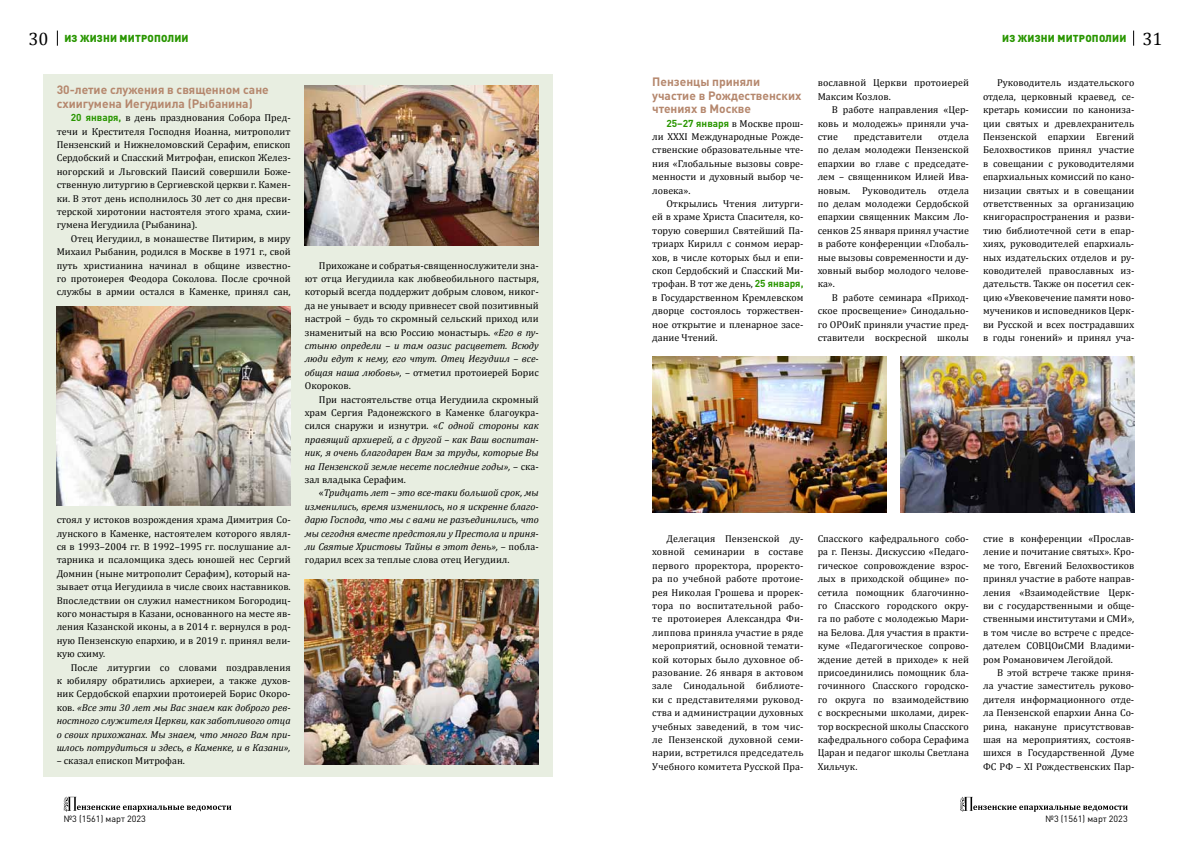
<style>
.page{position:relative;width:1191px;height:842px;background:#fff}
.page>*{position:absolute;margin:0;border:0;box-sizing:border-box;transform-origin:0 0}
.t1{font:18px "Cambria";color:#000}
.t2{font:700 12px/13.4px "DIN Pro";color:#b5876d}
.t3{font:10px/13.4px "Cambria";color:#000;text-align:justify}
.t4{font:italic 10px/13.4px "Cambria";color:#000;text-align:justify}
.t5{font:900 10px "DIN Pro";letter-spacing:.02em;color:#299601}
.t6{font:9px "DIN Pro";color:#000}
.s1{font-family:"DIN Pro";font-weight:700;color:#299601}
.s2{font-style:normal}
.s3{font-style:italic}
</style>
<div class="page">
<div style="left:43px;top:74px;width:509px;height:703px;background:#e8eee1"></div>
<img style="left:652px;top:356px;width:234px;height:156px">
<img style="left:900px;top:356px;width:234px;height:156px">
<img style="left:57px;top:307px;width:234px;height:198px">
<img style="left:305px;top:580px;width:234px;height:185px">
<img style="left:305px;top:86px;width:234px;height:159px">
<svg style="left:64px;top:797px;width:167px;height:15px"></svg>
<svg style="left:57px;top:31px;width:1px;height:15px"></svg>
<svg style="left:960px;top:797px;width:167px;height:15px"></svg>
<svg style="left:1133px;top:31px;width:1px;height:15px"></svg>
<h1 class="t1" style="left:28px;top:28px;width:21px">30</h1>
<p class="t5" style="left:64px;top:29px;width:118px">Из жизни митрополии</p>
<p class="t5" style="left:1002px;top:29px;width:118px">Из жизни митрополии</p>
<h1 class="t1" style="left:1142px;top:28px;width:21px">31</h1>
<p class="t2" style="left:57px;top:82px;width:214px">30-летие служения в священном сане схиигумена Иегудиила (Рыбанина)</p>
<p class="t3" style="left:57px;top:111px;width:235px;text-indent:14px"><span class="s1">20 января,</span> в день празднования Собора Пред&shy;течи и Крестителя Господня Иоанна, митрополит Пензенский и Нижнеломовский Серафим, епископ Сердобский и Спасский Митрофан, епископ Желез&shy;ногорский и Льговский Паисий совершили Боже&shy;ственную литургию в Сергиевской церкви г. Камен&shy;ки. В этот день исполнилось 30 лет со дня пресви&shy;терской хиротонии настоятеля этого храма, схии&shy;гумена Иегудиила (Рыбанина).</p>
<p class="t3" style="left:57px;top:232px;width:235px;text-indent:14px">Отец Иегудиил, в монашестве Питирим, в миру Михаил Рыбанин, родился в Москве в 1971 г., свой путь христианина начинал в общине известно&shy;го протоиерея Феодора Соколова. После срочной службы в армии остался в Каменке, принял сан,</p>
<p class="t3" style="left:57px;top:513px;width:235px">стоял у истоков возрождения храма Димитрия Со&shy;лунского в Каменке, настоятелем которого являл&shy;ся в 1993–2004 гг. В 1992–1995 гг. послушание ал&shy;тарника и псаломщика здесь юношей нес Сергий Домнин (ныне митрополит Серафим), который на&shy;зывает отца Иегудиила в числе своих наставников.<br>Впоследствии он служил наместником Богородиц&shy;кого монастыря в Казани, основанного на месте яв&shy;ления Казанской иконы, а в 2014 г. вернулся в род&shy;ную Пензенскую епархию, и в 2019 г. принял вели&shy;кую схиму.</p>
<p class="t4" style="left:57px;top:660px;width:235px;text-indent:14px"><span class="s2">После литургии со словами поздравления к юбиляру обратились архиереи, а также духов&shy;ник Сердобской епархии протоиерей Борис Окоро&shy;ков.</span> «Все эти 30 лет мы Вас знаем как доброго рев&shy;ностного служителя Церкви, как заботливого отца о своих прихожанах. Мы знаем, что много Вам при&shy;шлось потрудиться и здесь, в Каменке, и в Казани»,</p>
<p class="t3" style="left:57px;top:754px;width:130px">– сказал епископ Митрофан.</p>
<p class="t3" style="left:305px;top:258px;width:235px;text-indent:14px">Прихожане и собратья-священнослужители зна&shy;ют отца Иегудиила как любвеобильного пастыря, который всегда поддержит добрым словом, никог&shy;да не унывает и всюду привнесет свой позитивный настрой – будь то скромный сельский приход или знаменитый на всю Россию монастырь. <span class="s3">«Его в пу&shy;стыню определи – и там оазис расцветет. Всюду люди едут к нему, его чтут. Отец Иегудиил – все&shy;общая наша любовь»,</span> – отметил протоиерей Борис Окороков.</p>
<p class="t4" style="left:305px;top:392px;width:235px;text-indent:14px"><span class="s2">При настоятельстве отца Иегудиила скромный храм Сергия Радонежского в Каменке благоукра&shy;сился снаружи и изнутри. «</span>С одной стороны как правящий архиерей, а с другой – как Ваш воспитан&shy;ник, я очень благодарен Вам за труды, которые Вы на Пензенской земле несете последние годы», <span class="s2">– ска&shy;зал владыка Серафим.</span></p>
<p class="t4" style="left:305px;top:486px;width:235px;text-indent:14px"><span class="s2">«</span>Тридцать лет – это все-таки большой срок, мы изменились, время изменилось, но я искренне благо&shy;дарю Господа, что мы с вами не разъединились, что мы сегодня вместе предстояли у Престола и приня&shy;ли Святые Христовы Тайны в этот день», <span class="s2">– побла&shy;годарил всех за теплые слова отец Иегудиил.</span></p>
<p class="t2" style="left:652px;top:74px;width:151px">Пензенцы приняли участие в Рождественских чтениях в М оскве</p>
<p class="t3" style="left:652px;top:116px;width:153px;text-indent:14px"><span class="s1">25–27 января</span> в Москве прош&shy;ли XXXI Международные Рожде&shy;ственские образовательные чте&shy;ния «Глобальные вызовы совре&shy;менности и духовный выбор че&shy;ловека».</p>
<p class="t3" style="left:652px;top:197px;width:153px;text-indent:14px">Открылись Чтения литурги&shy;ей в храме Христа Спасителя, ко&shy;торую совершил Святейший Па&shy;триарх Кирилл с сонмом иерар&shy;хов, в числе которых был и епи&shy;скоп Сердобский и Спасский Ми&shy;трофан. В тот же день, <span class="s1">25 января, </span>в Государственном Кремлевском дворце состоялось торжествен&shy;ное открытие и пленарное засе&shy;дание Чтений.</p>
<p class="t3" style="left:817px;top:76px;width:153px">вославной Церкви протоиерей<br>Максим Козлов.</p>
<p class="t3" style="left:817px;top:103px;width:153px;text-indent:14px">В работе направления «Цер&shy;ковь и молодежь» приняли уча&shy;стие</p>
<p class="t3" style="left:817px;top:130px;width:153px;text-indent:120px">отдела по делам молодежи Пензенской епархии во главе с председате&shy;лем – священником Илией Ива&shy;новым. Руководитель отдела по делам молодежи Сердобской епархии священник Максим Ло&shy;сенков 25 января принял участие в работе конференции «Глобаль&shy;ные вызовы современности и ду&shy;ховный выбор молодого челове&shy;ка».</p>
<p class="t3" style="left:817px;top:291px;width:153px;text-indent:14px">В работе семинара «Приход&shy;ское просвещение» Синодально&shy;го ОРОиК приняли участие пред&shy;ставители воскресной школы</p>
<p class="t3" style="left:853px;top:130px;width:70px">представители</p>
<p class="t3" style="left:983px;top:76px;width:153px;text-indent:14px">Руководитель издательского отдела, церковный краевед, се&shy;кретарь комиссии по канониза&shy;ции святых и древлехранитель Пензенской епархии Евгений Белохвостиков принял участие в совещании с руководителями епархиальных комиссий по кано&shy;низации святых и в совещании ответственных за организацию книгораспространения и разви&shy;тию библиотечной сети в епар&shy;хиях, руководителей епархиаль&shy;ных издательских отделов и ру&shy;ководителей православных из&shy;дательств. Также он посетил сек&shy;цию «Увековечение памяти ново&shy;мучеников и исповедников Церк&shy;ви Русской и всех пострадавших в годы гонений» и принял уча-</p>
<p class="t3" style="left:652px;top:532px;width:153px;text-indent:14px">Делегация Пензенской ду&shy;ховной семинарии в составе первого проректора, проректо&shy;ра по учебной работе протоие&shy;рея Николая Грошева и прорек&shy;тора по воспитательной рабо&shy;те протоиерея Александра Фи&shy;липпова приняла участие в ряде мероприятий, основной темати&shy;кой которых было духовное об&shy;разование. 26 января в актовом зале Синодальной библиоте&shy;ки с представителями руковод&shy;ства и администрации духовных учебных заведений, в том чис&shy;ле Пензенской духовной семи&shy;нарии, встретился председатель Учебного комитета Русской Пра-</p>
<p class="t3" style="left:817px;top:532px;width:153px">Спасского кафедрального собо&shy;ра г. Пензы. Дискуссию «Педаго&shy;гическое сопровождение взрос&shy;лых в приходской общине» по&shy;сетила помощник благочинно&shy;го Спасского городского окру&shy;га по работе с молодежью Мари&shy;на Белова. Для участия в практи&shy;куме «Педагогическое сопрово&shy;ждение детей в приходе» к ней присоединились помощник бла&shy;гочинного Спасского городско&shy;го округа по взаимодействию с воскресными школами, дирек&shy;тор воскресной школы Спасского кафедрального собора Серафима Царан и педагог школы Светлана Хильчук.</p>
<p class="t3" style="left:983px;top:532px;width:153px">стие в конференции «Прослав&shy;ление и почитание святых». Кро&shy;ме того, Евгений Белохвостиков принял участие в работе направ&shy;ления «Взаимодействие Церк&shy;ви с государственными и обще&shy;ственными институтами и СМИ», в том числе во встрече с предсе&shy;дателем СОВЦОиСМИ Владими&shy;ром Романовичем Легойдой.</p>
<p class="t3" style="left:983px;top:666px;width:153px;text-indent:14px">В этой встрече также приня&shy;ла участие заместитель руково&shy;дителя информационного отде&shy;ла Пензенской епархии Анна Со&shy;рина, накануне присутствовав&shy;шая на мероприятиях, состояв&shy;шихся в Государственной Думе ФС РФ – XI Рождественских Пар-</p>
<p class="t6" style="left:64px;top:811px;width:84px">№3 (1561) март 2023</p>
<p class="t6" style="left:1045px;top:811px;width:84px">№3 (1561) март 2023</p>
</div>
